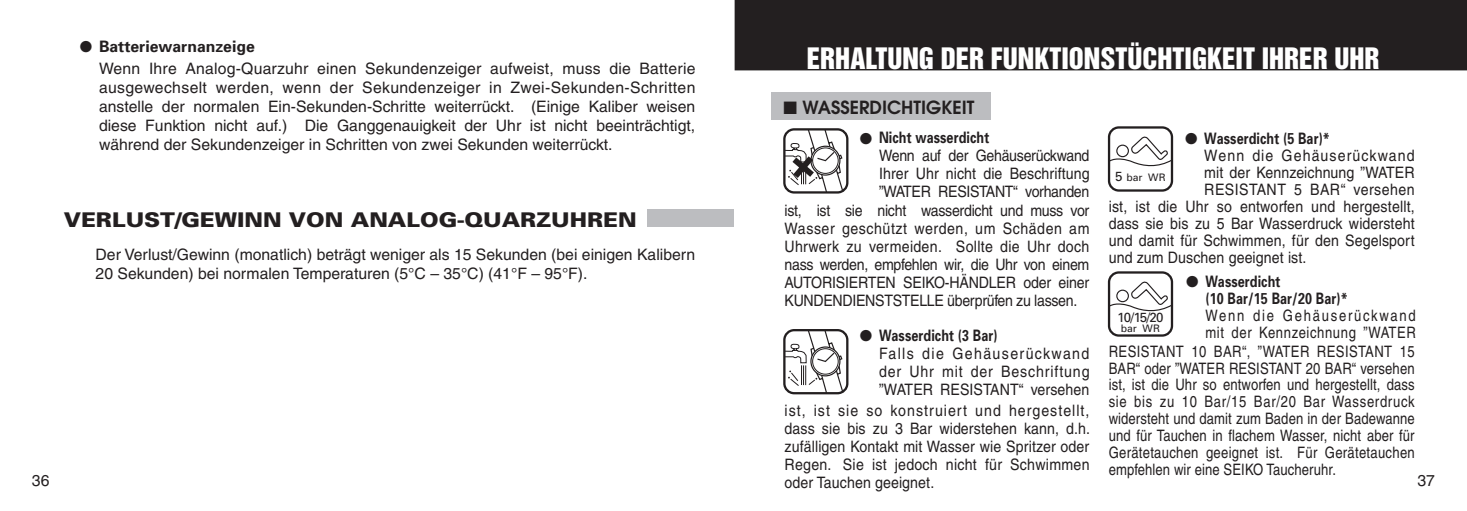
<style>
.page{position:relative;width:1467px;height:511px;background:#fff}
.page>*{position:absolute;margin:0;border:0;box-sizing:border-box;transform-origin:0 0}
.t1{font:27px "Helvetica Inserat";color:#fff}
.t2{font:900 20.25px "Univers";color:#231f20;scale:1.1 1}
.t3{font:600 18px "Avant Garde";color:#231f20}
.t4{font:15.75px/18px "Helvetica";letter-spacing:.01em;color:#231f20;text-align:justify;scale:.9 1}
.t5{font:15.75px/18.9px "Helvetica";letter-spacing:.01em;color:#231f20;text-align:justify}
.t6{font:15.75px/16.9px "Helvetica";letter-spacing:.01em;color:#231f20;text-align:justify;scale:.83 1}
.t7{font:700 15.75px/17.1px "Univers";letter-spacing:.01em;color:#231f20;scale:.8 1}
.t8{font:15.75px/16.9px "Helvetica";letter-spacing:.05em;color:#231f20;scale:.83 1}
.t9{font:700 15.75px "Univers";letter-spacing:.01em;color:#231f20}
.t10{font:13.28px "Univers";color:#231f20}
.t11{font:10.35px "Univers";color:#231f20}
.s1{font-size:13.28px}
</style>
<div class="page">
<div style="left:735px;top:0;width:732px;height:70px;background:#231f20"></div>
<div style="left:647px;top:209px;width:87px;height:18px;background:#bcbdc0"></div>
<div style="left:771px;top:92px;width:220px;height:28px;background:#bcbdc0"></div>
<div style="left:783px;top:128px;width:65px;height:65px;border:2px solid #231f20;border-radius:10px"></div>
<svg style="left:784px;top:128px;width:60px;height:65px"></svg>
<svg style="left:1111px;top:281px;width:59px;height:31px"></svg>
<div style="left:1108px;top:271px;width:65px;height:65px;border:2px solid #231f20;border-radius:10px"></div>
<div style="left:783px;top:328px;width:65px;height:66px;border:2px solid #231f20;border-radius:10px"></div>
<svg style="left:784px;top:328px;width:60px;height:66px"></svg>
<svg style="left:1111px;top:136px;width:59px;height:31px"></svg>
<div style="left:1108px;top:126px;width:65px;height:65px;border:2px solid #231f20;border-radius:10px"></div>
<p class="t9" style="left:80px;top:37px;width:176px">● Batteriewarnanzeige</p>
<p class="t5" style="left:99px;top:59px;width:598px">Wenn Ihre Analog-Quarzuhr einen Sekundenzeiger aufweist, muss die Batterie ausgewechselt werden, wenn der Sekundenzeiger in Zwei-Sekunden-Schritten anstelle der normalen Ein-Sekunden-Schritte weiterrückt. (Einige Kaliber weisen diese Funktion nicht auf.) Die Ganggenauigkeit der Uhr ist nicht beeinträchtigt, während der Sekundenzeiger in Schritten von zwei Sekunden weiterrückt.</p>
<h1 class="t1" style="left:807px;top:42px;width:574px">ERHALTUNG DER FUNKTIONSTÜCHTIGKEIT IHRER UHR</h1>
<p class="t3" style="left:783px;top:96px;width:192px">■ WASSERDICHTIGKEIT</p>
<p class="t7" style="left:860px;top:129px;width:163px">● Nicht wasserdicht</p>
<p class="t4" style="left:879px;top:146px;width:235px">Wenn auf der Gehäuserückwand Ihrer Uhr nicht die Beschriftung ”WATER RESISTANT“ vorhanden</p>
<p class="t11" style="left:1115px;top:171px;width:52px"><span class="s1">5</span> bar WR</p>
<p class="t7" style="left:1185px;top:130px;width:183px">● Wasserdicht (5 Bar)*</p>
<p class="t4" style="left:1204px;top:147px;width:235px;line-height:16.9px">Wenn die Gehäuserückwand mit der Kennzeichnung ”WATER RESISTANT 5 BAR“ versehen</p>
<p class="t4" style="left:1109px;top:198px;width:342px;line-height:16.9px">ist, ist die Uhr so entworfen und hergestellt, dass sie bis zu 5 Bar Wasserdruck widersteht und damit für Schwimmen, für den Segelsport und zum Duschen geeignet ist.</p>
<p class="t4" style="left:785px;top:201px;width:340px">ist, ist sie nicht wasserdicht und muss vor Wasser geschützt werden, um Schäden am Uhrwerk zu vermeiden. Sollte die Uhr doch nass werden, empfehlen wir, die Uhr von einem AUTORISIERTEN SEIKO-HÄNDLER oder einer KUNDENDIENST-STELLE überprüfen zu lassen.</p>
<p class="t2" style="left:64px;top:207px;width:522px">VERLUST/GEWINN VON ANALOG-QUARZUHREN</p>
<p class="t5" style="left:96px;top:244px;width:601px">Der Verlust/Gewinn (monatlich) beträgt weniger als 15 Sekunden (bei einigen Kalibern<br>20 Sekunden) bei normalen Temperaturen (5°C – 35°C) (41°F – 95°F).</p>
<p class="t7" style="left:1205px;top:272px;width:179px;text-indent:-19px">● Wasserdicht<br>(10 Bar/15 Bar/20 Bar)*</p>
<p class="t8" style="left:1205px;top:307px;width:255px">Wenn die Gehäuserückwand mit der Kennzeichnung ”WATER</p>
<p class="t10" style="left:1117px;top:309px;width:48px">10/15/20</p>
<p class="t11" style="left:1121px;top:322px;width:41px">bar WR</p>
<p class="t7" style="left:860px;top:326px;width:174px">● Wasserdicht (3 Bar)</p>
<p class="t4" style="left:879px;top:344px;width:235px">Falls die Gehäuserückwand der Uhr mit der Beschriftung ”WATER RESISTANT“ versehen</p>
<p class="t4" style="left:785px;top:401px;width:341px">ist, ist sie so konstruiert und hergestellt, dass sie bis zu 3 Bar widerstehen kann, d.h. zufälligen Kontakt mit Wasser wie Spritzer oder Regen. Sie ist jedoch nicht für Schwim- men oder Tauchen geeignet.</p>
<p class="t6" style="left:1109px;top:342px;width:370px">RESISTANT 10 BAR“, ”WATER RESISTANT 15<br>BAR“ oder ”WATER RESISTANT 20 BAR“ versehen ist, ist die Uhr so entworfen und hergestellt, dass sie bis zu 10 Bar/15 Bar/20 Bar Wasserdruck widersteht und damit zum Baden in der Bade-wanne und für Tauchen in flachem Wasser, nicht aber für Geräte-tauchen geeignet ist. Für Geräte-tauchen empfehlen wir eine SEIKO Taucheruhr.</p>
<p class="t5" style="left:32px;top:470px;width:19px">36</p>
<p class="t5" style="left:1418px;top:470px;width:19px">37</p>
</div>
